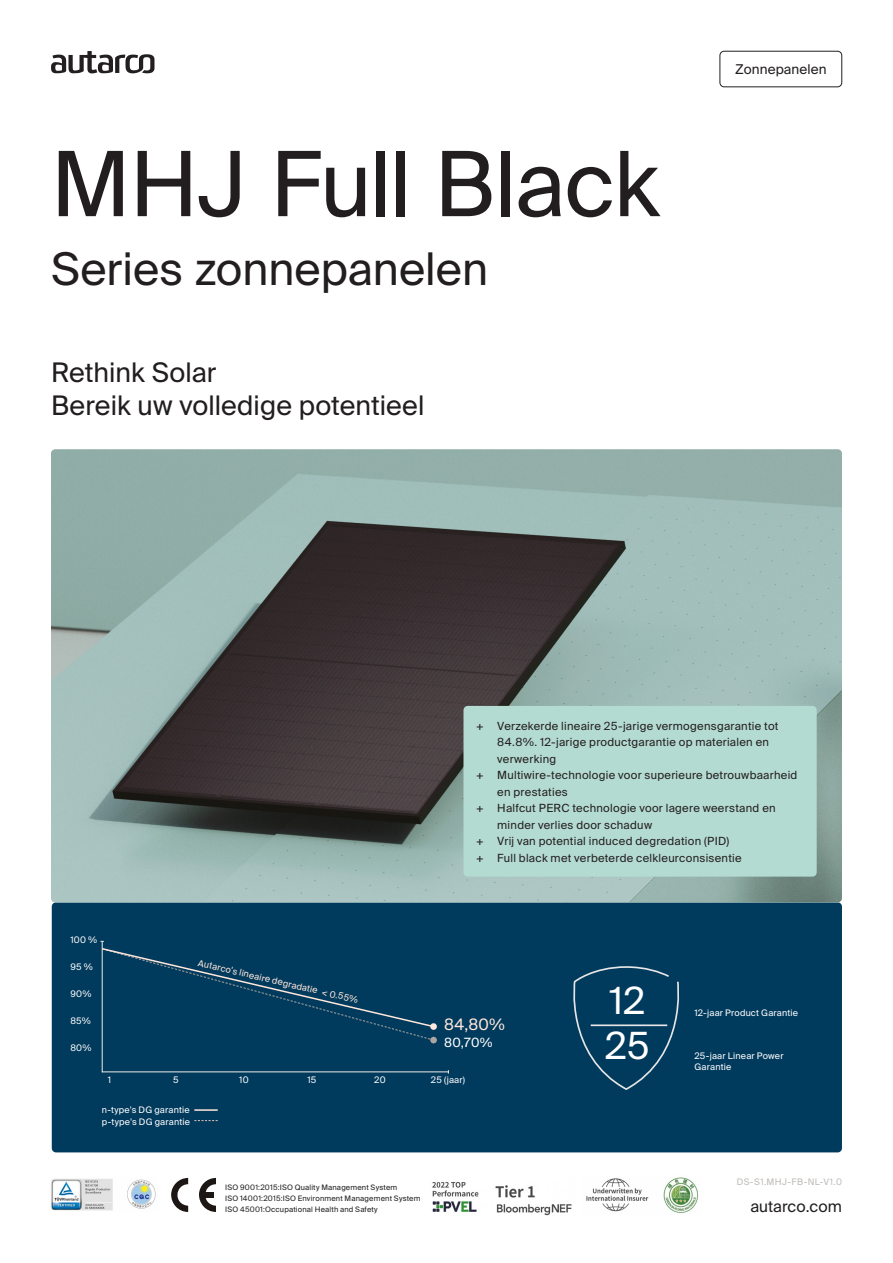
<style>
.page{position:relative;width:893px;height:1263px;background:#fff}
.page>*{position:absolute;margin:0;border:0;box-sizing:border-box;transform-origin:0 0}
.t1{font:90px "Suisse Intl";letter-spacing:-.01em;color:#221e1f}
.t2{font:45px "Suisse Intl";color:#221e1f}
.t3{font:37.5px "Suisse Intl";color:#fff}
.H3_1{font:27px "Suisse Intl";letter-spacing:.005em;color:#221e1f}
.B_T_1{font:15.75px "Suisse Intl";color:#221e1f}
.B_T_1-2{font:15.75px "Suisse Intl";color:#ffe7dc}
.Tag_first_page{font:13.5px "Suisse Intl";letter-spacing:.01em;color:#231f20}
.B_T_1-3{font:12.75px "Suisse Intl";color:#fff}
.t4{font:11.25px/16.5px "Suisse Intl";letter-spacing:.025em;color:#231f20}
.B_T_3{font:9px/10.5px "Suisse Intl";letter-spacing:.02em;color:#fff}
.B_T_3-2{font:9px "Suisse Intl";color:#ffe7dc}
.Paragraph_Style_02{font:9px "Suisse Intl";letter-spacing:.04em;color:#bfbcb9}
.B_T_3-3{font:7.5px "Suisse Intl";letter-spacing:.02em;color:#221e1f}
</style>
<div class="page">
<div style="left:52px;top:902px;width:790px;height:250px;background:#003a5c;border-radius:4px"></div>
<img style="left:51px;top:449px;width:791px;height:453px">
<svg style="left:171px;top:1178px;width:17px;height:34px"></svg>
<svg style="left:199px;top:1178px;width:17px;height:34px"></svg>
<div style="left:202px;top:1192px;width:11px;height:5px;background:#1c1714"></div>
<hr style="left:102px;top:941px;width:1px;height:131px;background:#efece7">
<hr style="left:102px;top:1071px;width:346px;height:1px;background:#efece7">
<div style="left:430px;top:1037px;width:7px;height:6px;background:#aca5a1;border-radius:50%"></div>
<svg style="left:100px;top:941px;width:335px;height:100px"></svg>
<div style="left:430px;top:1023px;width:7px;height:7px;background:#ffe7dc;border-radius:50%"></div>
<hr style="left:194px;top:1109px;width:24px;height:2px;background:#ffe7dc">
<svg style="left:194px;top:1120px;width:24px;height:1px"></svg>
<svg style="left:573px;top:966px;width:107px;height:124px"></svg>
<hr style="left:591px;top:1024px;width:76px;height:2px;background:#e6e6e6">
<div style="left:463px;top:706px;width:354px;height:171px;background:#b4dbd1;border-radius:4px"></div>
<img style="left:51px;top:1179px;width:105px;height:32px">
<img style="left:432px;top:1182px;width:140px;height:34px">
<img style="left:586px;top:1177px;width:112px;height:36px">
<div style="left:720px;top:51px;width:122px;height:36px;border:1px solid #231f20;border-radius:4px"></div>
<svg style="left:51px;top:51px;width:103px;height:22px"></svg>
<h1 class="t1" style="left:51px;top:132px;width:610px">MHJ Full Black</h1>
<h2 class="t2" style="left:51px;top:243px;width:439px">Series zonnepanelen</h2>
<p class="H3_1" style="left:51px;top:357px;width:167px">Rethink Solar</p>
<p class="H3_1" style="left:51px;top:390px;width:375px">Bereik uw volledige potentieel</p>
<p class="Tag_first_page" style="left:735px;top:62px;width:93px">Zonnepanelen</p>
<p class="B_T_3" style="left:70px;top:934px;width:28px">100 %</p>
<p class="B_T_3" style="left:70px;top:961px;width:24px">95 %</p>
<p class="B_T_3" style="left:70px;top:988px;width:23px">90%</p>
<p class="B_T_3" style="left:70px;top:1015px;width:22px">85%</p>
<p class="B_T_3" style="left:70px;top:1042px;width:23px">80%</p>
<p class="B_T_3-2" style="left:199px;top:958px;width:165px;rotate:13deg">Autarco's lineaire degradatie &lt; 0.55%</p>
<p class="t4" style="left:497px;top:717px;width:283px;text-indent:-21px">+ Verzekerde lineaire 25-jarige vermogensgarantie tot<br>84.8%. 12-jarige productgarantie op materialen en verwerking</p>
<p class="t4" style="left:497px;top:767px;width:302px;text-indent:-21px">+ Multiwire-technologie voor superieure betrouwbaarheid en prestaties</p>
<p class="t4" style="left:497px;top:800px;width:280px;text-indent:-21px">+ Halfcut PERC technologie voor lagere weerstand en minder verlies door schaduw</p>
<p class="t4" style="left:476px;top:833px;width:255px">+ Vrij van potential induced degredation (PID)</p>
<p class="t4" style="left:476px;top:849px;width:267px">+ Full black met verbeterde celkleurconsisentie</p>
<p class="B_T_1-2" style="left:444px;top:1015px;width:62px">84,80%</p>
<p class="B_T_1-3" style="left:444px;top:1035px;width:50px">80,70%</p>
<h2 class="t3" style="left:609px;top:979px;width:37px">12</h2>
<h2 class="t3" style="left:605px;top:1024px;width:46px">25</h2>
<p class="B_T_3" style="left:694px;top:1007px;width:105px">12-jaar Product Garantie</p>
<p class="B_T_3" style="left:694px;top:1051px;width:91px">25-jaar Linear Power<br>Garantie</p>
<p class="B_T_3" style="left:108px;top:1075px;width:5px">1</p>
<p class="B_T_3" style="left:173px;top:1075px;width:7px">5</p>
<p class="B_T_3" style="left:239px;top:1075px;width:11px">10</p>
<p class="B_T_3" style="left:307px;top:1075px;width:10px">15</p>
<p class="B_T_3" style="left:374px;top:1075px;width:13px">20</p>
<p class="B_T_3" style="left:431px;top:1075px;width:36px">25 (jaar)</p>
<p class="B_T_3" style="left:102px;top:1104px;width:89px">n-type's DG garantie</p>
<p class="B_T_3" style="left:102px;top:1116px;width:90px">p-type's DG garantie</p>
<p class="B_T_3-3" style="left:225px;top:1183px;width:174px">ISO 9001:2015:ISO Quality Management System</p>
<p class="B_T_3-3" style="left:225px;top:1194px;width:197px">ISO 14001:2015:ISO Environment Management System</p>
<p class="B_T_3-3" style="left:225px;top:1205px;width:154px">ISO 45001:Occupational Health and Safety</p>
<p class="Paragraph_Style_02" style="left:737px;top:1177px;width:107px">DS-S1.MHJ-FB-NL-V1.0</p>
<p class="B_T_1" style="left:750px;top:1197px;width:93px">autarco.com</p>
</div>
